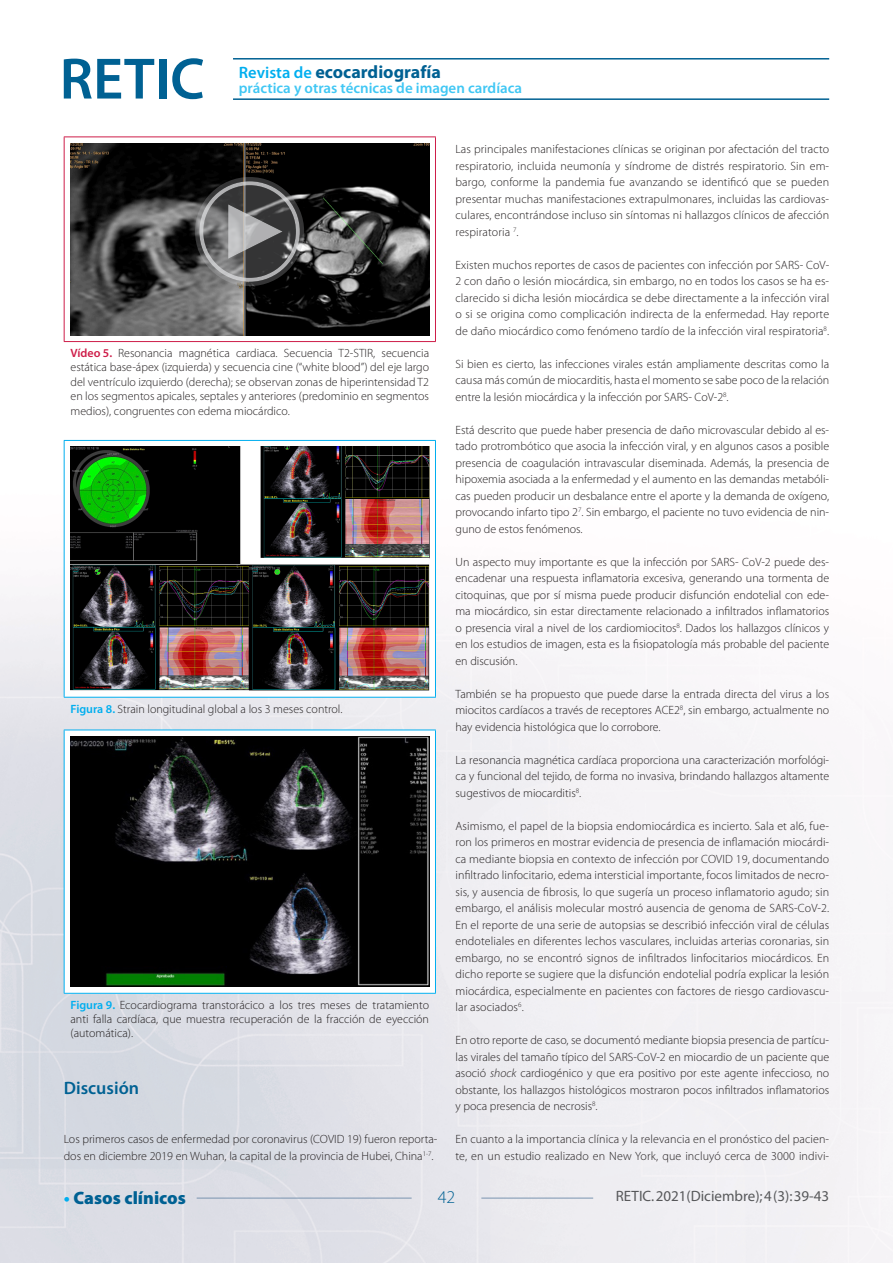
<style>
.page{position:relative;width:893px;height:1263px;background:#fff}
.page>*{position:absolute;margin:0;border:0;box-sizing:border-box;transform-origin:0 0}
.t1{font:700 18px "Myriad Pro";color:#006193}
.t2{font:900 18px "Myriad Pro";color:#006193}
._02_Primer_Orden{font:600 18px "Myriad Pro";color:#006193}
.t3{font:300 18px "Myriad Pro";color:#006193}
.t4{font:600 15px "Myriad Pro";color:#40c7f4}
.t5{font:15px "Myriad Pro";color:#57585a}
._01_Texto_comun{font:300 12px/16.5px "Myriad Pro";color:#231f20;text-align:justify}
.Pies_video{font:300 12px/14.4px "Myriad Pro";color:#231f20;text-align:justify}
.s1{font-weight:600;font-size:16.5px;color:#00aeef}
.s2{font-weight:600;color:#ce1d49}
.s3{font-weight:600;color:#00aeef}
.s4{font-style:italic}
.s5{font-weight:700;color:#00aeef}
.s6{font-style:inherit}
</style>
<div class="page">
<img style="left:0;top:58px;width:893px;height:1205px">
<hr style="left:233px;top:58px;width:596px;height:2px;background:#006193">
<hr style="left:233px;top:98px;width:596px;height:2px;background:#006193">
<svg style="left:64px;top:59px;width:90px;height:40px"></svg>
<div style="left:159px;top:59px;width:7px;height:40px;background:#006193"></div>
<svg style="left:172px;top:58px;width:31px;height:41px"></svg>
<hr style="left:197px;top:1198px;width:215px;height:1px;background:#7a94b0">
<hr style="left:481px;top:1198px;width:112px;height:1px;background:#7a94b0">
<div style="left:64px;top:137px;width:371px;height:205px;background:#fff"></div>
<hr style="left:64px;top:137px;width:372px;height:1px;background:#ce1d49">
<hr style="left:64px;top:137px;width:1px;height:204px;background:#ce1d49">
<hr style="left:435px;top:137px;width:1px;height:204px;background:#ce1d49">
<hr style="left:64px;top:341px;width:372px;height:1px;background:#ce1d49">
<img style="left:70px;top:143px;width:359px;height:192px">
<div style="left:64px;top:440px;width:371px;height:257px;background:#fff"></div>
<hr style="left:64px;top:440px;width:372px;height:1px;background:#00aeef">
<hr style="left:64px;top:441px;width:1px;height:256px;background:#00aeef">
<hr style="left:435px;top:441px;width:1px;height:256px;background:#00aeef">
<hr style="left:64px;top:697px;width:372px;height:1px;background:#00aeef">
<img style="left:70px;top:447px;width:359px;height:244px">
<div style="left:64px;top:730px;width:371px;height:263px;background:#fff"></div>
<hr style="left:64px;top:730px;width:372px;height:1px;background:#00aeef">
<hr style="left:64px;top:730px;width:1px;height:263px;background:#00aeef">
<hr style="left:435px;top:730px;width:1px;height:263px;background:#00aeef">
<hr style="left:64px;top:993px;width:372px;height:1px;background:#00aeef">
<img style="left:70px;top:736px;width:359px;height:251px">
<svg style="left:195px;top:177px;width:109px;height:109px;background:#5e5e5f"></svg>
<h1 class="t1" style="left:239px;top:60px;width:204px"><span class="s1">Revista de</span> ecocardiografía</h1>
<p class="t4" style="left:239px;top:78px;width:285px">práctica y otras técnicas de imagen cardíaca</p>
<p class="Pies_video" style="left:71px;top:346px;width:360px"><span class="s2">Vídeo 5.</span> Resonancia magnética cardiaca. Secuencia T2-STIR, secuencia estática base-ápex (izquierda) y secuencia cine (“white blood”) del eje largo del ventrículo izquierdo (derecha); se observan zonas de hiperintensidad T2 en los segmentos apicales, septales y anteriores (predominio en segmentos medios), congruentes con edema miocárdico.</p>
<p class="_01_Texto_comun" style="left:71px;top:700px;width:273px"><span class="s3">Figura 8.</span> Strain longitudinal global a los 3 meses control.</p>
<p class="_01_Texto_comun" style="left:71px;top:998px;width:360px;line-height:14.4px"><span class="s3">Figura 9.</span> Ecocardiograma transtorácico a los tres meses de tratamiento anti falla cardíaca, que muestra recuperación de la fracción de eyección (automática).</p>
<p class="_02_Primer_Orden" style="left:64px;top:1076px;width:77px">Discusión</p>
<p class="_01_Texto_comun" style="left:64px;top:1131px;width:375px">Los primeros casos de enfermedad por coronavirus (COVID 19) fueron reporta&shy;dos en diciembre 2019 en Wuhan, la capital de la provincia de Hubei, China<sup>1-7</sup>.</p>
<p class="_01_Texto_comun" style="left:455px;top:141px;width:375px">Las principales manifestaciones clínicas se originan por afectación del tracto respiratorio, incluida neumonía y síndrome de distrés respiratorio. Sin em&shy;bargo, conforme la pandemia fue avanzando se identificó que se pueden presentar muchas manifestaciones extrapulmonares, incluidas las cardiovas&shy;culares, encontrándose incluso sin síntomas ni hallazgos clínicos de afección respiratoria <sup>7</sup>.</p>
<p class="_01_Texto_comun" style="left:455px;top:256px;width:375px">Existen muchos reportes de casos de pacientes con infección por SARS- CoV-2 con daño o lesión miocárdica, sin embargo, no en todos los casos se ha es&shy;clarecido si dicha lesión miocárdica se debe directamente a la infección viral o si se origina como complicación indirecta de la enfermedad. Hay reporte de daño miocárdico como fenómeno tardío de la infección viral respiratoria<sup>8</sup>.</p>
<p class="_01_Texto_comun" style="left:455px;top:355px;width:375px">Si bien es cierto, las infecciones virales están ampliamente descritas como la causa más común de miocarditis, hasta el momento se sabe poco de la relación entre la lesión miocárdica y la infección por SARS- CoV-2<sup>8</sup>.</p>
<p class="_01_Texto_comun" style="left:455px;top:421px;width:375px">Está descrito que puede haber presencia de daño microvascular debido al es&shy;tado protrombótico que asocia la infección viral, y en algunos casos a posible presencia de coagulación intravascular diseminada. Además, la presencia de hipoxemia asociada a la enfermedad y el aumento en las demandas metabóli&shy;cas pueden producir un desbalance entre el aporte y la demanda de oxígeno, provocando infarto tipo 2<sup>7</sup>. Sin embargo, el paciente no tuvo evidencia de nin&shy;guno de estos fenómenos.</p>
<p class="_01_Texto_comun" style="left:455px;top:553px;width:375px">Un aspecto muy importante es que la infección por SARS- CoV-2 puede des&shy;encadenar una respuesta inflamatoria excesiva, generando una tormenta de citoquinas, que por sí misma puede producir disfunción endotelial con ede&shy;ma miocárdico, sin estar directamente relacionado a infiltrados inflamatorios o presencia viral a nivel de los cardiomiocitos<sup>8</sup>. Dados los hallazgos clínicos y en los estudios de imagen, esta es la fisiopatología más probable del paciente en discusión.</p>
<p class="_01_Texto_comun" style="left:455px;top:685px;width:375px">También se ha propuesto que puede darse la entrada directa del virus a los miocitos cardíacos a través de receptores ACE2<sup>8</sup>, sin embargo, actualmente no hay evidencia histológica que lo corrobore.</p>
<p class="_01_Texto_comun" style="left:455px;top:751px;width:375px">La resonancia magnética cardíaca proporciona una caracterización morfológi&shy;ca y funcional del tejido, de forma no invasiva, brindando hallazgos altamente sugestivos de miocarditis<sup>8</sup>.</p>
<p class="_01_Texto_comun" style="left:455px;top:817px;width:375px">Asimismo, el papel de la biopsia endomiocárdica es incierto. Sala et al6, fue&shy;ron los primeros en mostrar evidencia de presencia de inflamación miocárdi&shy;ca mediante biopsia en contexto de infección por COVID 19, documentando infiltrado linfocitario, edema intersticial importante, focos limitados de necro&shy;sis, y ausencia de fibrosis, lo que sugería un proceso inflamatorio agudo; sin embargo, el análisis molecular mostró ausencia de genoma de SARS-CoV-2.<br>En el reporte de una serie de autopsias se describió infección viral de células endoteliales en diferentes lechos vasculares, incluidas arterias coronarias, sin embargo, no se encontró signos de infiltrados linfocitarios miocárdicos. En dicho reporte se sugiere que la disfunción endotelial podría explicar la lesión miocárdica, especialmente en pacientes con factores de riesgo cardiovascu&shy;lar asociados<sup>6</sup>.</p>
<p class="_01_Texto_comun" style="left:455px;top:1032px;width:375px">En otro reporte de caso, se documentó mediante biopsia presencia de partícu&shy;las virales del tamaño típico del SARS-CoV-2 en miocardio de un paciente que asoció <span class="s4">shock</span> cardiogénico y que era positivo por este agente infeccioso, no obstante, los hallazgos histológicos mostraron pocos infiltrados inflamatorios y poca presencia de necrosis<sup>8</sup>.</p>
<p class="_01_Texto_comun" style="left:455px;top:1131px;width:375px">En cuanto a la importancia clínica y la relevancia en el pronóstico del pacien&shy;te, en un estudio realizado en New York, que incluyó cerca de 3000 indivi-</p>
<h1 class="t2" style="left:64px;top:1188px;width:124px"><span class="s5">•</span> <span class="s6">C</span>asos clínicos</h1>
<h1 class="t3" style="left:438px;top:1187px;width:19px">42</h1>
<p class="t5" style="left:616px;top:1187px;width:215px">RETIC. 2021(Diciembre); 4 (3): 39-43</p>
</div>
